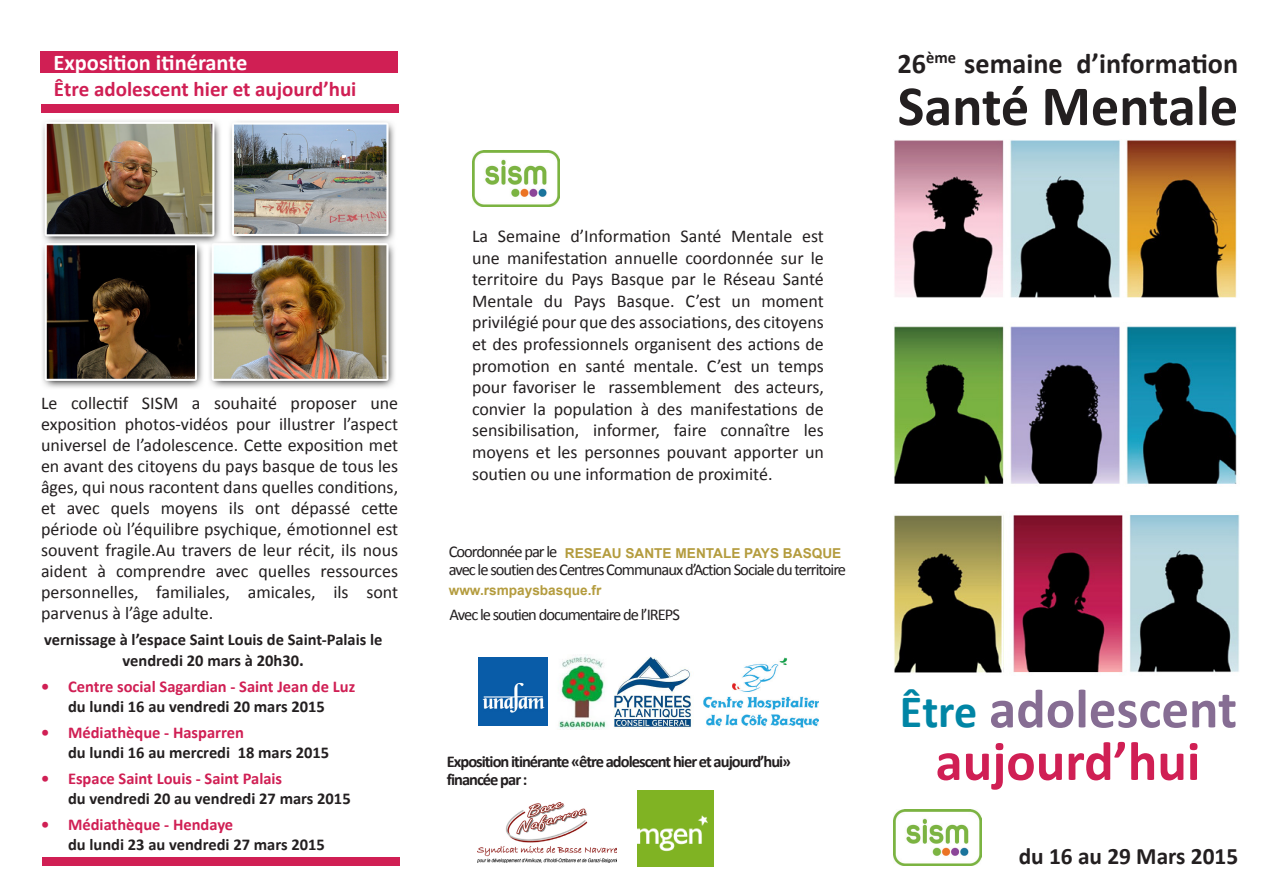
<style>
.page{position:relative;width:1263px;height:893px;background:#fff}
.page>*{position:absolute;margin:0;border:0;box-sizing:border-box;transform-origin:0 0}
.t1{font:700 57px "Calibri";color:#231f20}
.t2{font:700 55.5px/52.5px "Calibri";color:#d01f54;text-align:center}
.t3{font:700 28.5px "Calibri";color:#231f20}
.t4{font:700 23.55px "Calibri";color:#231f20}
.t5{font:700 22.5px "Calibri";color:#fff}
.t6{font:700 21px "Calibri";color:#d01f54}
.t7{font:18px/21.6px "Calibri";color:#231f20;text-align:justify}
.t8{font:700 16.5px/19.8px "Calibri";color:#231f20}
.t9{font:16.5px "Calibri";letter-spacing:-.06em;color:#231f20}
.t10{font:700 16.5px/19.8px "Calibri";color:#d01f54;text-align:center}
.t11{font:700 16.5px/18px "Calibri";letter-spacing:-.06em;color:#231f20}
.t12{font:700 13.65px "Arial";color:#b49c3e}
.s1{font-size:18px}
.s2{color:#231f20}
.s3{color:#d01f54}
.s4{font-size:46.5px;color:#0085a5}
.s5{color:#866d93}
</style>
<div class="page">
<img style="left:478px;top:658px;width:70px;height:68px">
<img style="left:703px;top:657px;width:116px;height:71px">
<img style="left:893px;top:809px;width:88px;height:57px">
<img style="left:472px;top:150px;width:88px;height:57px">
<img style="left:894px;top:140px;width:345px;height:533px">
<div style="left:41px;top:51px;width:357px;height:22px;background:#d01f54"></div>
<div style="left:41px;top:104px;width:357px;height:9px;background:#d01f54"></div>
<div style="left:42px;top:857px;width:358px;height:9px;background:#d01f54"></div>
<img style="left:558px;top:655px;width:49px;height:74px">
<img style="left:42px;top:120px;width:353px;height:268px">
<img style="left:613px;top:657px;width:79px;height:71px">
<img style="left:477px;top:802px;width:139px;height:60px">
<img style="left:637px;top:790px;width:77px;height:76px">
<p class="t5" style="left:54px;top:49px;width:195px">Exposition itinérante</p>
<p class="t6" style="left:54px;top:75px;width:304px">Être adolescent hier et aujourd’hui</p>
<p class="t7" style="left:41px;top:393px;width:359px;line-height:21px">Le collectif SISM a souhaité proposer une exposition photos-vidéos pour illustrer l’aspect universel de l’adolescence. Cette exposition met en avant des citoyens du pays basque de tous les âges, qui nous racontent dans quelles conditions, et avec quels moyens ils ont dépassé cette période où l’équilibre psychique, émotionnel est souvent fragile.Au travers de leur récit, ils nous aident à comprendre avec quelles ressources personnelles, familiales, amicales, ils sont parvenus à l’âge adulte.</p>
<p class="t8" style="left:44px;top:629px;width:340px;line-height:21px;text-align:center">vernissage à l’espace Saint Louis de Saint-Palais le vendredi 20 mars à 20h30<span class="s1">.</span></p>
<p class="t10" style="left:41px;top:676px;width:316px">• Centre social Sagardian - Saint Jean de Luz <span class="s2">du lundi 16 au vendredi 20 mars 2015</span></p>
<p class="t8" style="left:68px;top:722px;width:263px;text-indent:-27px"><span class="s3">• Médiathèque - Hasparren<br></span>du lundi 16 au mercredi 18 mars 2015</p>
<p class="t8" style="left:68px;top:768px;width:284px;text-indent:-27px"><span class="s3">• Espace Saint Louis - Saint Palais<br></span>du vendredi 20 au vendredi 27 mars 2015</p>
<p class="t8" style="left:68px;top:814px;width:258px;text-indent:-27px"><span class="s3">• Médiathèque - Hendaye<br></span>du lundi 23 au vendredi 27 mars 2015</p>
<p class="t7" style="left:472px;top:225px;width:353px">La Semaine d’Information Santé Mentale est une manifestation annuelle coordonnée sur le territoire du Pays Basque par le Réseau Santé Mentale du Pays Basque. C’est un moment privilégié pour que des associations, des citoyens et des professionnels organisent des actions de promotion en santé mentale. C’est un temps pour favoriser le rassemblement des acteurs, convier la population à des manifestations de sensibilisation, informer, faire connaître les moyens et les personnes pouvant apporter un soutien ou une information de proximité.</p>
<p class="t9" style="left:449px;top:542px;width:110px">Coordonnée par le</p>
<p class="t9" style="left:449px;top:560px;width:399px">avec le soutien des Centres Communaux d’Action Sociale du territoire</p>
<p class="t9" style="left:450px;top:604px;width:232px">Avec le soutien documentaire de l’IREPS</p>
<p class="t12" style="left:565px;top:544px;width:278px">RESEAU SANTE MENTALE PAYS BASQUE</p>
<p class="t12" style="left:449px;top:581px;width:154px">www.rsmpaysbasque.fr</p>
<p class="t11" style="left:447px;top:753px;width:346px">Exposition itinérante «être adolescent hier et aujourd’hui» financée par :</p>
<p class="t3" style="left:898px;top:45px;width:342px">26<sup>ème</sup> semaine d’information</p>
<p class="t1" style="left:898px;top:70px;width:342px">Santé Mentale</p>
<p class="t2" style="left:900px;top:683px;width:339px"><span class="s4">Être</span> <span class="s5">adolescent </span>aujourd’hui</p>
<p class="t4" style="left:1019px;top:841px;width:221px">du 16 au 29 Mars 2015</p>
</div>
